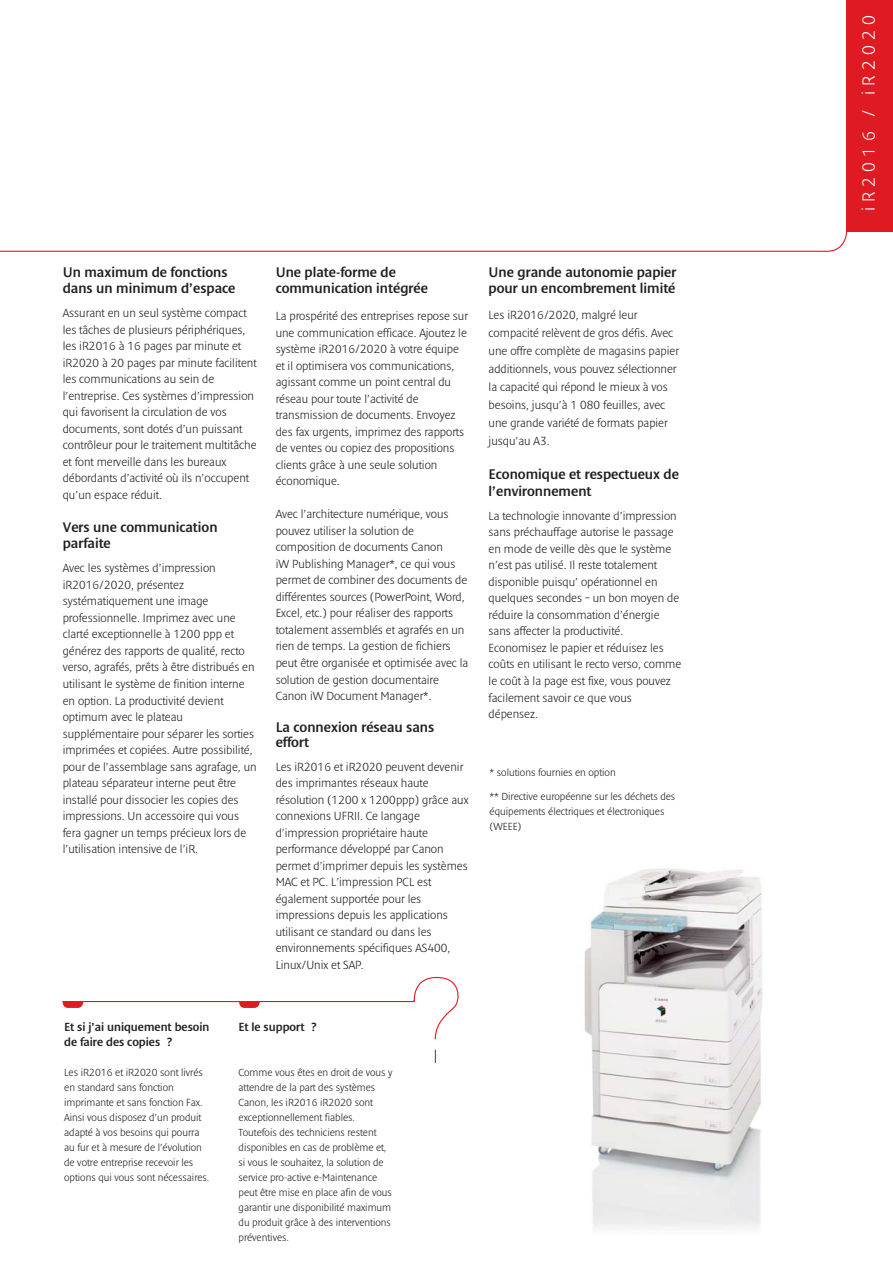
<style>
.page{position:relative;width:893px;height:1263px;background:#fff}
.page>*{position:absolute;margin:0;border:0;box-sizing:border-box;transform-origin:0 0}
.t1{font:300 18px "Denda New";letter-spacing:.28em;color:#fff}
.t2{font:600 14.25px/16.5px "Denda New";color:#231f20}
.t3{font:300 12px/16.5px "Denda New";color:#231f20}
.t4{font:600 12px/15px "Denda New";color:#231f20}
.t5{font:300 10.5px/15px "Denda New";color:#231f20}
</style>
<div class="page">
<hr style="left:62px;top:1001px;width:352px;height:1px;background:#e01a22">
<svg style="left:239px;top:1002px;width:21px;height:6px"></svg>
<svg style="left:63px;top:1002px;width:20px;height:6px"></svg>
<svg style="left:413px;top:976px;width:46px;height:87px"></svg>
<svg style="left:0;top:231px;width:848px;height:21px"></svg>
<div style="left:846px;top:0;width:47px;height:231px;background:#e01a22"></div>
<img style="left:584px;top:868px;width:179px;height:361px">
<p class="t2" style="left:63px;top:265px;width:174px">Un maximum de fonctions dans un minimum d’espace</p>
<p class="t3" style="left:63px;top:306px;width:195px">Assurant en un seul système compact les tâches de plusieurs périphériques, les iR2016 à 16 pages par minute et iR2020 à 20 pages par minute facilitent les communications au sein de l’entreprise. Ces systèmes d’impression qui favorisent la circulation de vos documents, sont dotés d’un puissant contrôleur pour le traitement multitâche et font merveille dans les bureaux débordants d’activité où ils n’occupent qu’un espace réduit.</p>
<p class="t2" style="left:63px;top:520px;width:156px">Vers une communication parfaite</p>
<p class="t3" style="left:63px;top:561px;width:195px">Avec les systèmes d’impression iR2016/2020, présentez systématiquement une image professionnelle. Imprimez avec une clarté exceptionnelle à 1200 ppp et générez des rapports de qualité, recto verso, agrafés, prêts à être distribués en utilisant le système de finition interne en option. La productivité devient optimum avec le plateau supplémentaire pour séparer les sorties imprimées et copiées. Autre possibilité, pour de l’assemblage sans agrafage, un plateau séparateur interne peut être installé pour dissocier les copies des impressions. Un accessoire qui vous fera gagner un temps précieux lors de l’utilisation intensive de l’iR.</p>
<p class="t2" style="left:276px;top:265px;width:154px">Une plate-forme de communication intégrée</p>
<p class="t3" style="left:276px;top:309px;width:194px">La prospérité des entreprises repose sur une communication efficace. Ajoutez le système iR2016/2020 à votre équipe et il optimisera vos communications, agissant comme un point central du réseau pour toute l’activité de transmission de documents. Envoyez des fax urgents, imprimez des rapports de ventes ou copiez des propositions clients grâce à une seule solution économique.</p>
<p class="t3" style="left:276px;top:507px;width:194px">Avec l’architecture numérique, vous pouvez utiliser la solution de composition de documents Canon<br>iW Publishing Manager*, ce qui vous permet de combiner des documents de différentes sources (PowerPoint, Word, Excel, etc.) pour réaliser des rapports totalement assemblés et agrafés en un rien de temps. La gestion de fichiers peut être organisée et optimisée avec la solution de gestion documentaire Canon iW Document Manager*.</p>
<p class="t2" style="left:276px;top:720px;width:160px;line-height:15px">La connexion réseau sans effort</p>
<p class="t3" style="left:276px;top:759px;width:194px">Les iR2016 et iR2020 peuvent devenir des imprimantes réseaux haute résolution (1200 x 1200ppp) grâce aux connexions UFRII. Ce langage d’impression propriétaire haute performance développé par Canon permet d’imprimer depuis les systèmes<br>MAC et PC. L’impression PCL est également supportée pour les impressions depuis les applications utilisant ce standard ou dans les environnements spécifiques AS400,<br>Linux/Unix et SAP.</p>
<p class="t2" style="left:489px;top:265px;width:189px">Une grande autonomie papier pour un encombrement limité</p>
<p class="t3" style="left:489px;top:307px;width:192px;line-height:18px">Les iR2016/2020, malgré leur compacité relèvent de gros défis. Avec une offre complète de magasins papier additionnels, vous pouvez sélectionner la capacité qui répond le mieux à vos besoins, jusqu’à 1 080 feuilles, avec une grande variété de formats papier jusqu’au A3.</p>
<p class="t2" style="left:489px;top:467px;width:192px">Economique et respectueux de l’environnement</p>
<p class="t3" style="left:489px;top:508px;width:194px">La technologie innovante d’impression sans préchauffage autorise le passage en mode de veille dès que le système n’est pas utilisé. Il reste totalement disponible puisqu’ opérationnel en quelques secondes – un bon moyen de réduire la consommation d’énergie sans affecter la productivité.<br>Economisez le papier et réduisez les coûts en utilisant le recto verso, comme le coût à la page est fixe, vous pouvez facilement savoir ce que vous dépensez.</p>
<p class="t5" style="left:490px;top:766px;width:128px">* solutions fournies en option</p>
<p class="t5" style="left:490px;top:790px;width:187px">** Directive européenne sur les déchets des équipements électriques et électroniques (WEEE)</p>
<p class="t4" style="left:64px;top:1020px;width:147px">Et si j’ai uniquement besoin de faire des copies ?</p>
<p class="t5" style="left:64px;top:1066px;width:147px">Les iR2016 et iR2020 sont livrés en standard sans fonction imprimante et sans fonction Fax.<br>Ainsi vous disposez d’un produit adapté à vos besoins qui pourra au fur et à mesure de l’évolution de votre entreprise recevoir les options qui vous sont nécessaires.</p>
<p class="t4" style="left:239px;top:1020px;width:80px">Et le support ?</p>
<p class="t5" style="left:239px;top:1066px;width:156px">Comme vous êtes en droit de vous y attendre de la part des systèmes<br>Canon, les iR2016 iR2020 sont exceptionnellement fiables.<br>Toutefois des techniciens restent disponibles en cas de problème et, si vous le souhaitez, la solution de service pro-active e-Maintenance peut être mise en place afin de vous garantir une disponibilité maximum du produit grâce à des interventions préventives.</p>
<h1 class="t1" style="left:860px;top:211px;width:198px;rotate:-90deg">iR2016 / iR2020</h1>
</div>
